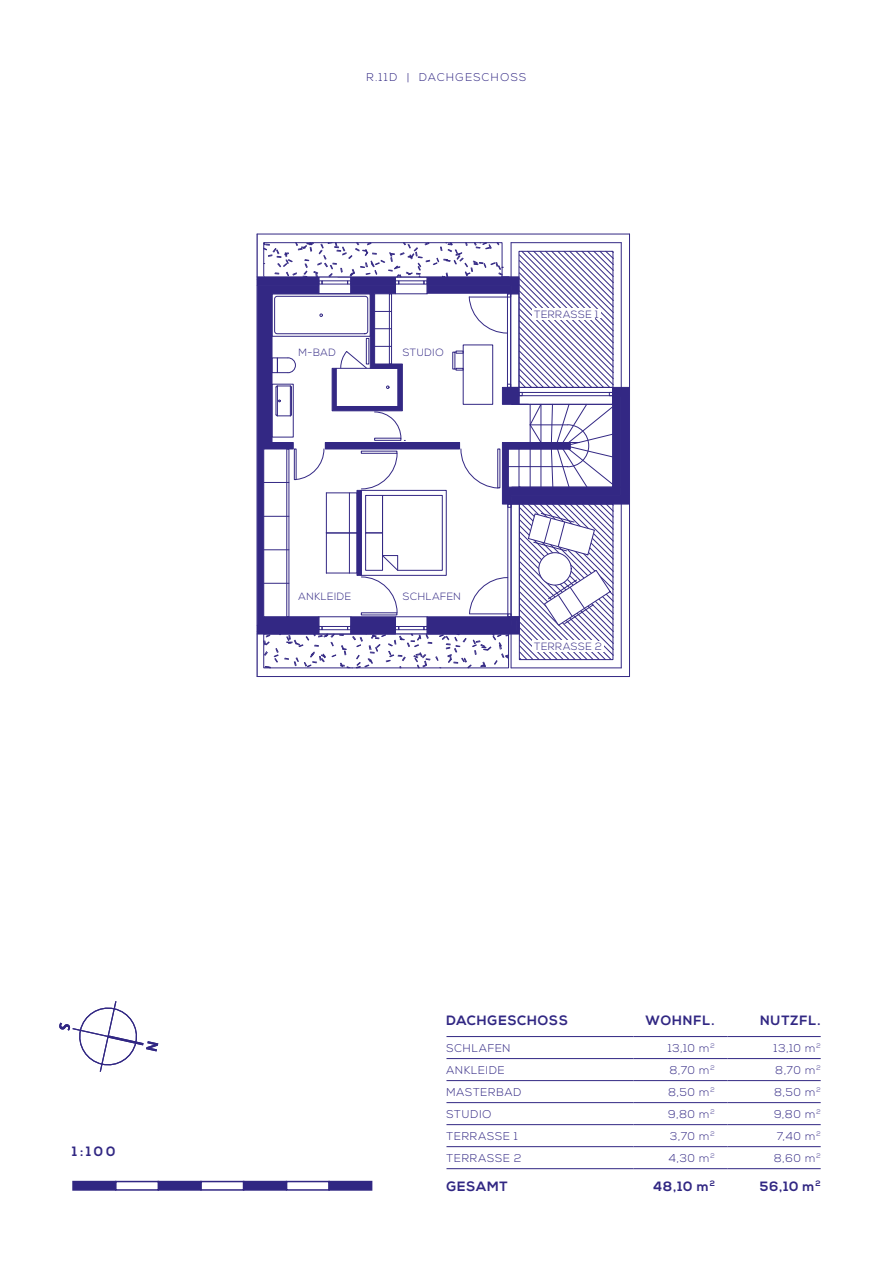
<style>
.page{position:relative;width:893px;height:1263px;background:#fff}
.page>*{position:absolute;margin:0;border:0;box-sizing:border-box;transform-origin:0 0}
.t1{font:700 13.5px "Nexa";letter-spacing:.065em;color:#312783}
.t2{font:300 11.25px "Nexa";letter-spacing:.08em;color:#312783}
.t3{font:300 11.25px "Nexa";letter-spacing:.125em;color:#312783}
.t4{font:300 10.5px "Nexa";letter-spacing:.055em;color:#312783}
</style>
<div class="page">
<div style="left:72px;top:1181px;width:44px;height:10px;background:#312783;border:2px solid #312783"></div>
<div style="left:158px;top:1181px;width:44px;height:10px;background:#312783;border:2px solid #312783"></div>
<div style="left:115px;top:1181px;width:44px;height:10px;background:#fff;border:2px solid #312783"></div>
<div style="left:200px;top:1181px;width:44px;height:10px;background:#fff;border:2px solid #312783"></div>
<div style="left:286px;top:1181px;width:44px;height:10px;background:#fff;border:2px solid #312783"></div>
<div style="left:243px;top:1181px;width:44px;height:10px;background:#312783;border:2px solid #312783"></div>
<div style="left:328px;top:1181px;width:44px;height:10px;background:#312783;border:2px solid #312783"></div>
<svg style="left:256px;top:233px;width:374px;height:444px"></svg>
<div style="left:532px;top:641px;width:62px;height:11px;background:#fff"></div>
<div style="left:534px;top:642px;width:70px;height:10px;background:#fff"></div>
<div style="left:532px;top:308px;width:62px;height:12px;background:#fff"></div>
<div style="left:534px;top:310px;width:67px;height:8px;background:#fff"></div>
<hr style="left:446px;top:1036px;width:188px;height:1px;background:#312783">
<hr style="left:634px;top:1036px;width:94px;height:1px;background:#312783">
<hr style="left:728px;top:1036px;width:93px;height:1px;background:#312783">
<hr style="left:446px;top:1058px;width:188px;height:1px;background:#312783">
<hr style="left:634px;top:1058px;width:94px;height:1px;background:#312783">
<hr style="left:728px;top:1058px;width:93px;height:1px;background:#312783">
<hr style="left:446px;top:1080px;width:188px;height:1px;background:#312783">
<hr style="left:634px;top:1080px;width:94px;height:1px;background:#312783">
<hr style="left:728px;top:1080px;width:93px;height:1px;background:#312783">
<hr style="left:446px;top:1102px;width:188px;height:1px;background:#312783">
<hr style="left:634px;top:1102px;width:94px;height:1px;background:#312783">
<hr style="left:728px;top:1102px;width:93px;height:1px;background:#312783">
<hr style="left:446px;top:1124px;width:188px;height:1px;background:#312783">
<hr style="left:634px;top:1124px;width:94px;height:1px;background:#312783">
<hr style="left:728px;top:1124px;width:93px;height:1px;background:#312783">
<hr style="left:446px;top:1146px;width:188px;height:1px;background:#312783">
<hr style="left:634px;top:1146px;width:94px;height:1px;background:#312783">
<hr style="left:728px;top:1146px;width:93px;height:1px;background:#312783">
<hr style="left:446px;top:1168px;width:188px;height:1px;background:#312783">
<hr style="left:634px;top:1168px;width:94px;height:1px;background:#312783">
<hr style="left:728px;top:1168px;width:93px;height:1px;background:#312783">
<svg style="left:59px;top:1001px;width:99px;height:71px"></svg>
<p class="t1" style="left:72px;top:1144px;width:45px">1:100</p>
<p class="t3" style="left:367px;top:70px;width:161px">R.11D | DACHGESCHOSS</p>
<p class="t4" style="left:299px;top:346px;width:39px">M-BAD</p>
<p class="t4" style="left:403px;top:346px;width:42px">STUDIO</p>
<p class="t4" style="left:534px;top:308px;width:66px">TERRASSE 1</p>
<p class="t4" style="left:299px;top:590px;width:54px">ANKLEIDE</p>
<p class="t4" style="left:403px;top:590px;width:60px">SCHLAFEN</p>
<p class="t4" style="left:534px;top:640px;width:69px">TERRASSE 2</p>
<p class="t1" style="left:446px;top:1012px;width:123px">DACHGESCHOSS</p>
<p class="t1" style="left:646px;top:1012px;width:71px">WOHNFL.</p>
<p class="t1" style="left:760px;top:1012px;width:62px">NUTZFL.</p>
<p class="t2" style="left:446px;top:1041px;width:66px">SCHLAFEN</p>
<p class="t2" style="left:668px;top:1041px;width:48px">13,10 m<sup>2</sup></p>
<p class="t2" style="left:774px;top:1041px;width:48px">13,10 m<sup>2</sup></p>
<p class="t2" style="left:446px;top:1063px;width:60px">ANKLEIDE</p>
<p class="t2" style="left:670px;top:1063px;width:47px">8,70 m<sup>2</sup></p>
<p class="t2" style="left:776px;top:1063px;width:47px">8,70 m<sup>2</sup></p>
<p class="t2" style="left:446px;top:1085px;width:76px">MASTERBAD</p>
<p class="t2" style="left:669px;top:1085px;width:48px">8,50 m<sup>2</sup></p>
<p class="t2" style="left:774px;top:1085px;width:48px">8,50 m<sup>2</sup></p>
<p class="t2" style="left:446px;top:1107px;width:47px">STUDIO</p>
<p class="t2" style="left:668px;top:1107px;width:48px">9,80 m<sup>2</sup></p>
<p class="t2" style="left:774px;top:1107px;width:48px">9,80 m<sup>2</sup></p>
<p class="t2" style="left:446px;top:1129px;width:73px">TERRASSE 1</p>
<p class="t2" style="left:670px;top:1129px;width:46px">3,70 m<sup>2</sup></p>
<p class="t2" style="left:777px;top:1129px;width:45px">7,40 m<sup>2</sup></p>
<p class="t2" style="left:446px;top:1151px;width:77px">TERRASSE 2</p>
<p class="t2" style="left:669px;top:1151px;width:47px">4,30 m<sup>2</sup></p>
<p class="t2" style="left:774px;top:1151px;width:48px">8,60 m<sup>2</sup></p>
<p class="t1" style="left:446px;top:1178px;width:63px">GESAMT</p>
<p class="t1" style="left:653px;top:1178px;width:63px">48,10 m<sup>2</sup></p>
<p class="t1" style="left:760px;top:1178px;width:62px">56,10 m<sup>2</sup></p>
</div>
